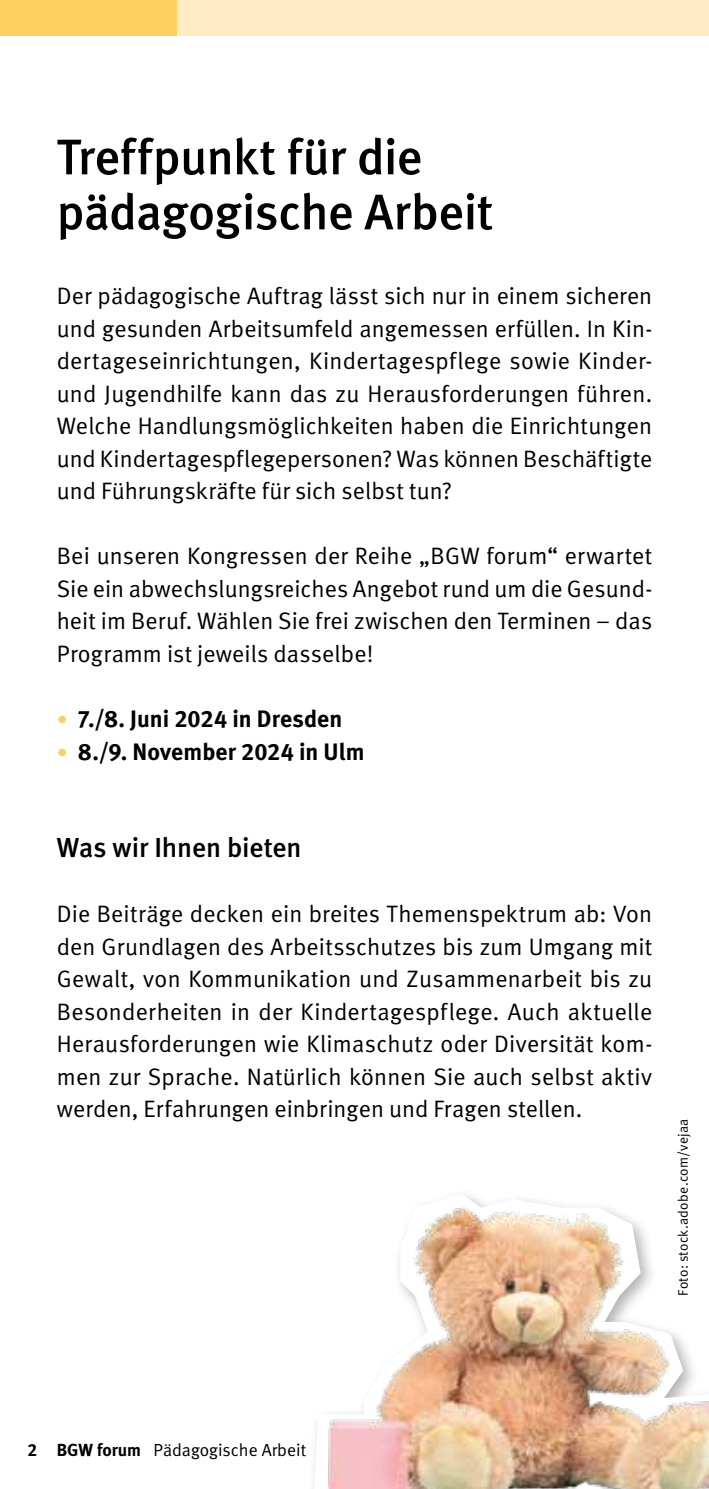
<style>
.page{position:relative;width:709px;height:1489px;background:#fff}
.page>*{position:absolute;margin:0;border:0;box-sizing:border-box;transform-origin:0 0}
.t1{font:500 50px/55px "DGUV Meta";letter-spacing:-.01em;color:#000}
.t2{font:500 27.5px "DGUV Meta";letter-spacing:-.005em;color:#000}
.t3{font:23.75px/32.5px "DGUV Meta";letter-spacing:.005em;color:#000;text-align:justify}
.t4{font:700 23.75px "DGUV Meta";letter-spacing:.005em;color:#000}
.t5{font:17.5px "DGUV Meta";color:#000}
.t6{font:13.75px "DGUV Meta";letter-spacing:.02em;color:#000}
.s1{font-weight:400;font-size:21.25px;color:#fed060}
.s2{font-weight:700}
</style>
<div class="page">
<img style="left:328px;top:1195px;width:381px;height:293px">
<div style="left:0;top:0;width:709px;height:35px;background:#ffecc5"></div>
<div style="left:0;top:0;width:177px;height:35px;background:#fed060"></div>
<h1 class="t1" style="left:57px;top:131px;width:438px">Treffpunkt für die pädagogische Arbeit</h1>
<p class="t3" style="left:57px;top:280px;width:597px">Der pädagogische Auftrag lässt sich nur in einem sicheren und gesunden Arbeitsumfeld angemessen erfüllen. In Kin&shy;dertageseinrichtungen, Kindertagespflege sowie Kinder&shy;und Jugendhilfe kann das zu Herausforderungen führen.<br>Welche Handlungsmöglichkeiten haben die Einrichtungen und Kindertagespflegepersonen? Was können Beschäftigte und Führungskräfte für sich selbst tun?</p>
<p class="t3" style="left:57px;top:540px;width:597px">Bei unseren Kongressen der Reihe „BGW forum“ erwartet Sie ein abwechslungsreiches Angebot rund um die Gesund&shy;heit im Beruf. Wählen Sie frei zwischen den Terminen – das Programm ist jeweils dasselbe!</p>
<p class="t4" style="left:57px;top:704px;width:287px"><span class="s1">•</span> 7./8. Juni 2024 in Dresden</p>
<p class="t4" style="left:57px;top:737px;width:309px"><span class="s1">•</span> 8./9. November 2024 in Ulm</p>
<p class="t2" style="left:57px;top:831px;width:246px">Was wir Ihnen bieten</p>
<p class="t3" style="left:57px;top:898px;width:597px">Die Beiträge decken ein breites Themenspektrum ab: Von den Grundlagen des Arbeitsschutzes bis zum Umgang mit Gewalt, von Kommunikation und Zusammenarbeit bis zu Besonderheiten in der Kindertagespflege. Auch aktuelle Herausforderungen wie Klimaschutz oder Diversität kom&shy;men zur Sprache. Natürlich können Sie auch selbst aktiv werden, Erfahrungen einbringen und Fragen stellen.</p>
<p class="t6" style="left:675px;top:1295px;width:179px;rotate:-90deg">Foto: stock.adobe.com/vejaa</p>
<p class="t5" style="left:27px;top:1439px;width:280px"><span class="s2">2 BGW forum</span> Pädagogische Arbeit</p>
</div>
